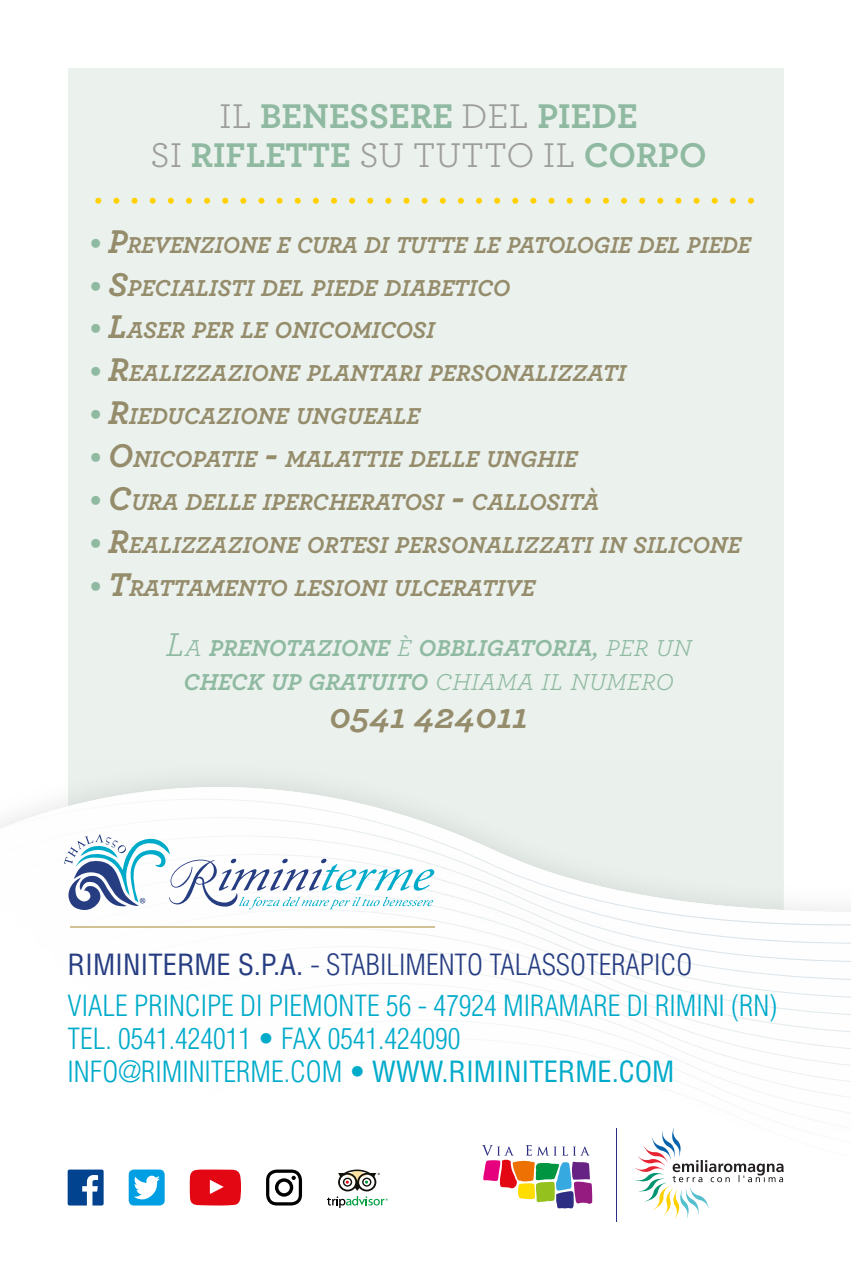
<style>
.page{position:relative;width:851px;height:1276px;background:#fff}
.page>*{position:absolute;margin:0;border:0;box-sizing:border-box;transform-origin:0 0}
.t1{font:700 36px/39px "Archer";color:#8fbaa1;text-align:center}
.t2{font:italic 700 36px "Archer";color:#958c6b}
.t3{font:300 condensed 28.5px/41.4px "Helvetica";color:#00abca}
.t4{font:italic 700 24.3px "Archer";color:#958c6b}
.t5{font:italic 700 24.3px/34.5px "Archer";color:#8fbaa1;text-align:center}
.s1{font-weight:400;color:#9d9d9c}
.s2{font-size:34.5px;color:#8fbaa1}
.s3{font-size:34.5px}
.s4{font-weight:400;font-size:34.5px}
.s5{font-weight:400}
.s6{font-weight:400;color:#263d82}
.s7{color:#263d82}
</style>
<div class="page">
<div style="left:68px;top:68px;width:715px;height:877px;background:#ebf1ed"></div>
<img style="left:115px;top:787px;width:208px;height:9px">
<img style="left:40px;top:796px;width:361px;height:18px">
<img style="left:54px;top:798px;width:294px;height:16px">
<img style="left:414px;top:814px;width:40px;height:19px">
<img style="left:68px;top:814px;width:275px;height:19px">
<img style="left:343px;top:814px;width:71px;height:19px">
<div style="left:72px;top:817px;width:294px;height:16px;background:#fefefe"></div>
<img style="left:463px;top:833px;width:33px;height:18px">
<img style="left:433px;top:833px;width:30px;height:18px">
<img style="left:68px;top:833px;width:365px;height:1px">
<img style="left:505px;top:851px;width:38px;height:19px">
<img style="left:481px;top:851px;width:24px;height:19px">
<img style="left:451px;top:851px;width:30px;height:19px">
<img style="left:434px;top:851px;width:17px;height:19px">
<img style="left:555px;top:870px;width:53px;height:18px">
<img style="left:523px;top:870px;width:32px;height:18px">
<img style="left:500px;top:870px;width:23px;height:18px">
<img style="left:469px;top:870px;width:31px;height:18px">
<img style="left:434px;top:870px;width:35px;height:18px">
<img style="left:630px;top:888px;width:102px;height:18px">
<img style="left:574px;top:888px;width:56px;height:18px">
<img style="left:541px;top:888px;width:33px;height:18px">
<img style="left:518px;top:888px;width:23px;height:18px">
<img style="left:488px;top:888px;width:30px;height:18px">
<img style="left:434px;top:888px;width:54px;height:18px">
<img style="left:434px;top:890px;width:6px;height:16px">
<img style="left:648px;top:906px;width:202px;height:19px">
<img style="left:592px;top:906px;width:56px;height:19px">
<img style="left:560px;top:906px;width:32px;height:19px">
<img style="left:537px;top:906px;width:23px;height:19px">
<img style="left:506px;top:906px;width:31px;height:19px">
<img style="left:434px;top:906px;width:72px;height:19px">
<div style="left:68px;top:909px;width:390px;height:36px;background:#fefefe"></div>
<img style="left:666px;top:925px;width:184px;height:18px">
<img style="left:611px;top:925px;width:55px;height:18px">
<img style="left:578px;top:925px;width:33px;height:18px">
<img style="left:555px;top:925px;width:23px;height:18px">
<img style="left:525px;top:925px;width:30px;height:18px">
<img style="left:73px;top:925px;width:452px;height:18px">
<img style="left:73px;top:927px;width:404px;height:18px">
<img style="left:685px;top:943px;width:165px;height:19px">
<img style="left:629px;top:943px;width:56px;height:19px">
<img style="left:597px;top:943px;width:32px;height:19px">
<img style="left:573px;top:943px;width:24px;height:19px">
<img style="left:543px;top:943px;width:30px;height:19px">
<img style="left:92px;top:943px;width:451px;height:19px">
<img style="left:92px;top:946px;width:403px;height:16px">
<img style="left:615px;top:962px;width:32px;height:18px">
<img style="left:592px;top:962px;width:23px;height:18px">
<img style="left:561px;top:962px;width:31px;height:18px">
<img style="left:128px;top:1170px;width:3px;height:16px">
<img style="left:610px;top:980px;width:23px;height:18px">
<img style="left:580px;top:980px;width:30px;height:18px">
<img style="left:187px;top:982px;width:345px;height:16px">
<img style="left:205px;top:1001px;width:345px;height:16px">
<svg style="left:64px;top:834px;width:370px;height:76px;background:#d3e3ec"></svg>
<hr style="left:70px;top:926px;width:364px;height:1px;background:#d1c294">
<svg style="left:68px;top:1169px;width:36px;height:36px"></svg>
<svg style="left:190px;top:1169px;width:51px;height:36px;background:#e51f2b"></svg>
<svg style="left:266px;top:1169px;width:36px;height:36px"></svg>
<div style="left:129px;top:1169px;width:36px;height:36px;background:#009fe3;border-radius:5px"></div>
<svg style="left:133px;top:1175px;width:27px;height:25px"></svg>
<svg style="left:327px;top:1169px;width:61px;height:39px"></svg>
<svg style="left:634px;top:1127px;width:149px;height:92px"></svg>
<svg style="left:482px;top:1145px;width:110px;height:63px"></svg>
<hr style="left:616px;top:1128px;width:1px;height:93px;background:#2d2e83">
<svg style="left:95px;top:198px;width:658px;height:6px"></svg>
<h1 class="t1" style="left:150px;top:94px;width:558px"><span class="s1">IL</span> BENESSERE <span class="s1">DEL</span> PIEDE<br><span class="s1">SI</span> RIFLETTE <span class="s1">SU TUTTO IL</span> CORPO</h1>
<p class="t4" style="left:89px;top:225px;width:663px"><span class="s2">•</span> <span class="s3">P</span>REVENZIONE E CURA DI TUTTE LE PATOLOGIE DEL PIEDE</p>
<p class="t4" style="left:89px;top:268px;width:422px"><span class="s2">•</span> <span class="s3">S</span>PECIALISTI DEL PIEDE DIABETICO</p>
<p class="t4" style="left:89px;top:311px;width:347px"><span class="s2">•</span> <span class="s3">L</span>ASER PER LE ONICOMICOSI</p>
<p class="t4" style="left:89px;top:354px;width:538px"><span class="s2">•</span> <span class="s3">R</span>EALIZZAZIONE PLANTARI PERSONALIZZATI</p>
<p class="t4" style="left:89px;top:397px;width:332px"><span class="s2">•</span> <span class="s3">R</span>IEDUCAZIONE UNGUEALE</p>
<p class="t4" style="left:89px;top:440px;width:489px"><span class="s2">•</span> <span class="s3">O</span>NICOPATIE <span class="s3">-</span> MALATTIE DELLE UNGHIE</p>
<p class="t4" style="left:89px;top:482px;width:511px"><span class="s2">•</span> <span class="s3">C</span>URA DELLE IPERCHERATOSI <span class="s3">-</span> CALLOSITÀ</p>
<p class="t4" style="left:89px;top:525px;width:653px"><span class="s2">•</span> <span class="s3">R</span>EALIZZAZIONE ORTESI PERSONALIZZATI IN SILICONE</p>
<p class="t4" style="left:89px;top:568px;width:447px"><span class="s2">•</span> <span class="s3">T</span>RATTAMENTO LESIONI ULCERATIVE</p>
<p class="t5" style="left:166px;top:628px;width:527px"><span class="s4">L</span><span class="s5">A</span> PRENOTAZIONE <span class="s5">È</span> OBBLIGATORIA<span class="s4">,</span> <span class="s5">PER UN<br></span>CHECK UP GRATUITO <span class="s5">CHIAMA IL NUMERO</span></p>
<h1 class="t2" style="left:329px;top:688px;width:200px">0541 424011</h1>
<p class="t3" style="left:68px;top:943px;width:711px"><span class="s6">RIMINITERME S.P.A.</span> <span class="s7">- STABILIMENTO TALASSOTERAPICO<br></span>VIALE PRINCIPE DI PIEMONTE 56 - 47924 MIRAMARE DI RIMINI (RN)</p>
<p class="t3" style="left:68px;top:1022px;width:608px;line-height:33px">TEL. 0541.424011 • FAX 0541.424090<br>INFO@RIMINITERME.COM • <span class="s5">WWW.RIMINITERME.COM</span></p>
</div>
